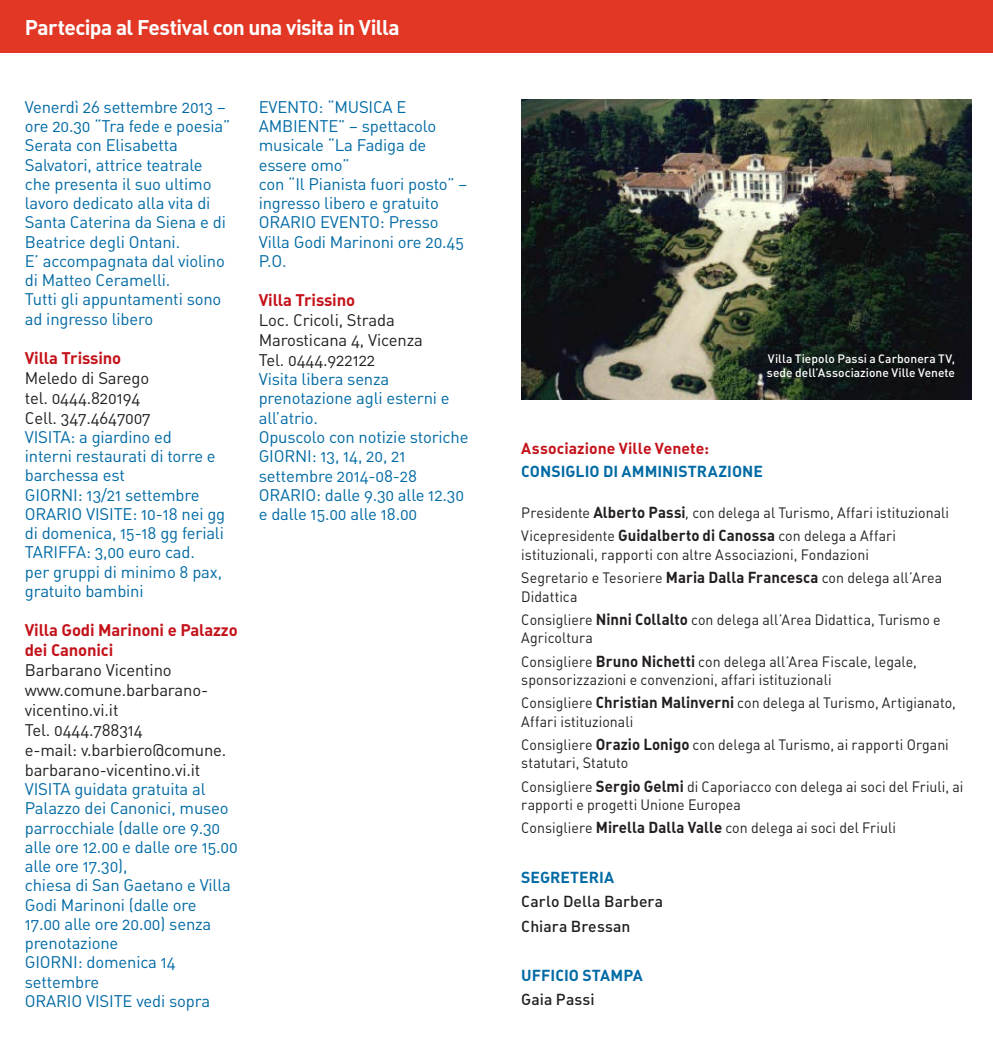
<style>
.page{position:relative;width:993px;height:1042px;background:#fff}
.page>*{position:absolute;margin:0;border:0;box-sizing:border-box;transform-origin:0 0}
.t1{font:21px "DIN Bold Alternate";letter-spacing:-.03em;color:#fff}
.t2{font:16.62px/19.2px "DIN Regular Alternate";letter-spacing:-.01em;color:#006aa4}
.t3{font:16.62px/19.9px "DIN Regular Alternate";letter-spacing:-.01em;color:#231f20}
.t4{font:16.62px/19.9px "DIN Bold Alternate";letter-spacing:-.01em;color:#c4121a}
.t5{font:15.75px "DIN Bold Alternate";color:#006aa4}
.t6{font:15.75px/24.5px "DIN Medium Alternate";letter-spacing:.005em;color:#231f20}
.t7{font:15.75px "DIN Bold Alternate";letter-spacing:.005em;color:#c4121a}
.t8{font:14.88px/23.3px "DIN Regular Alternate";letter-spacing:.005em;color:#231f20;scale:.95 1}
.t9{font:12.08px/14px "DIN Medium Alternate";letter-spacing:.005em;color:#fff}
.s1{font-family:"DIN Bold Alternate";font-size:15.75px}
.s2{font-family:"DIN";font-style:italic}
</style>
<div class="page">
<div style="left:0;top:0;width:992px;height:53px;background:#e23725"></div>
<img style="left:521px;top:99px;width:449px;height:300px">
<p class="t1" style="left:25px;top:13px;width:376px">Partecipa al Festival con una visita in Villa</p>
<p class="t2" style="left:25px;top:97px;width:207px">Venerdì 26 settembre 2013 – ore 20.30 “Tra fede e poesia”<br>Serata con Elisabetta<br>Salvatori, attrice teatrale che presenta il suo ultimo lavoro dedicato alla vita di<br>Santa Caterina da Siena e di<br>Beatrice degli Ontani.<br>E’ accompagnata dal violino di Matteo Ceramelli.<br>Tutti gli appuntamenti sono ad ingresso libero</p>
<p class="t4" style="left:25px;top:347px;width:98px">Villa Trissino</p>
<p class="t3" style="left:25px;top:367px;width:127px">Meledo di Sarego tel. 0444.820194<br>Cell. 347.4647007</p>
<p class="t2" style="left:25px;top:427px;width:202px">VISITA: a giardino ed<br>interni restaurati di torre e barchessa est<br>GIORNI: 13/21 settembre<br>ORARIO VISITE: 10-18 nei gg di domenica, 15-18 gg feriali<br>TARIFFA: 3,00 euro cad.<br>per gruppi di minimo 8 pax, gratuito bambini</p>
<p class="t4" style="left:25px;top:619px;width:214px">Villa Godi Marinoni e Palazzo dei Canonici</p>
<p class="t3" style="left:25px;top:660px;width:203px">Barbarano Vicentino www.comune.barbarano&shy;vicentino.vi.it<br>Tel. 0444.788314<br>e-mail: v.barbiero@comune. barbarano-vicentino.vi.it</p>
<p class="t2" style="left:25px;top:779px;width:214px">VISITA guidata gratuita al<br>Palazzo dei Canonici, museo parrocchiale (dalle ore 9.30 alle ore 12.00 e dalle ore 15.00 alle ore 17.30),<br>chiesa di San Gaetano e Villa<br>Godi Marinoni (dalle ore<br>17.00 alle ore 20.00) senza prenotazione<br>GIORNI: domenica 14 settembre<br>ORARIO VISITE vedi sopra</p>
<p class="t2" style="left:259px;top:97px;width:210px">EVENTO: “MUSICA E<br>AMBIENTE” – spettacolo musicale “La Fadiga de essere omo”<br>con “Il Pianista fuori posto” – ingresso libero e gratuito<br>ORARIO EVENTO: Presso<br>Villa Godi Marinoni ore 20.45<br>P.O.</p>
<p class="t4" style="left:259px;top:289px;width:98px">Villa Trissino</p>
<p class="t3" style="left:259px;top:310px;width:166px">Loc. Cricoli, Strada<br>Marosticana 4, Vicenza<br>Tel. 0444.922122</p>
<p class="t2" style="left:259px;top:369px;width:211px">Visita libera senza prenotazione agli esterni e all’atrio.<br>Opuscolo con notizie storiche<br>GIORNI: 13, 14, 20, 21 settembre 2014-08-28<br>ORARIO: dalle 9.30 alle 12.30 e dalle 15.00 alle 18.00</p>
<p class="t9" style="left:766px;top:351px;width:190px">Villa Tiepolo Passi a Carbonera TV, sede dell’Associazione Ville Venete</p>
<p class="t7" style="left:521px;top:438px;width:189px">Associazione Ville Venete:</p>
<p class="t5" style="left:521px;top:461px;width:243px">CONSIGLIO DI AMMINISTRAZIONE</p>
<p class="t8" style="left:521px;top:501px;width:451px">Presidente <span class="s1">Alberto Passi</span><span class="s2">,</span> con delega al Turismo, Affari istituzionali<br>Vicepresidente <span class="s1">Guidalberto di Canossa</span> con delega a Affari</p>
<p class="t8" style="left:521px;top:542px;width:444px">istituzionali, rapporti con altre Associazioni, Fondazioni<br>Segretario e Tesoriere <span class="s1">Maria Dalla Francesca</span> con delega all’Area</p>
<p class="t8" style="left:521px;top:584px;width:442px">Didattica<br>Consigliere <span class="s1">Ninni Collalto</span> con delega all’Area Didattica, Turismo e</p>
<p class="t8" style="left:521px;top:626px;width:418px">Agricoltura<br>Consigliere <span class="s1">Bruno Nichetti</span> con delega all’Area Fiscale, legale,</p>
<p class="t8" style="left:521px;top:668px;width:459px">sponsorizzazioni e convenzioni, affari istituzionali<br>Consigliere <span class="s1">Christian Malinverni</span> con delega al Turismo, Artigianato,</p>
<p class="t8" style="left:521px;top:709px;width:451px">Affari istituzionali<br>Consigliere <span class="s1">Orazio Lonigo</span> con delega al Turismo, ai rapporti Organi</p>
<p class="t8" style="left:521px;top:751px;width:467px">statutari, Statuto<br>Consigliere <span class="s1">Sergio Gelmi</span> di Caporiacco con delega ai soci del Friuli, ai</p>
<p class="t8" style="left:521px;top:793px;width:395px">rapporti e progetti Unione Europea<br>Consigliere <span class="s1">Mirella Dalla Valle</span> con delega ai soci del Friuli</p>
<p class="t5" style="left:521px;top:866px;width:94px">SEGRETERIA</p>
<p class="t6" style="left:521px;top:888px;width:143px">Carlo Della Barbera<br>Chiara Bressan</p>
<p class="t5" style="left:521px;top:964px;width:123px">UFFICIO STAMPA</p>
<p class="t6" style="left:521px;top:986px;width:75px">Gaia Passi</p>
</div>
